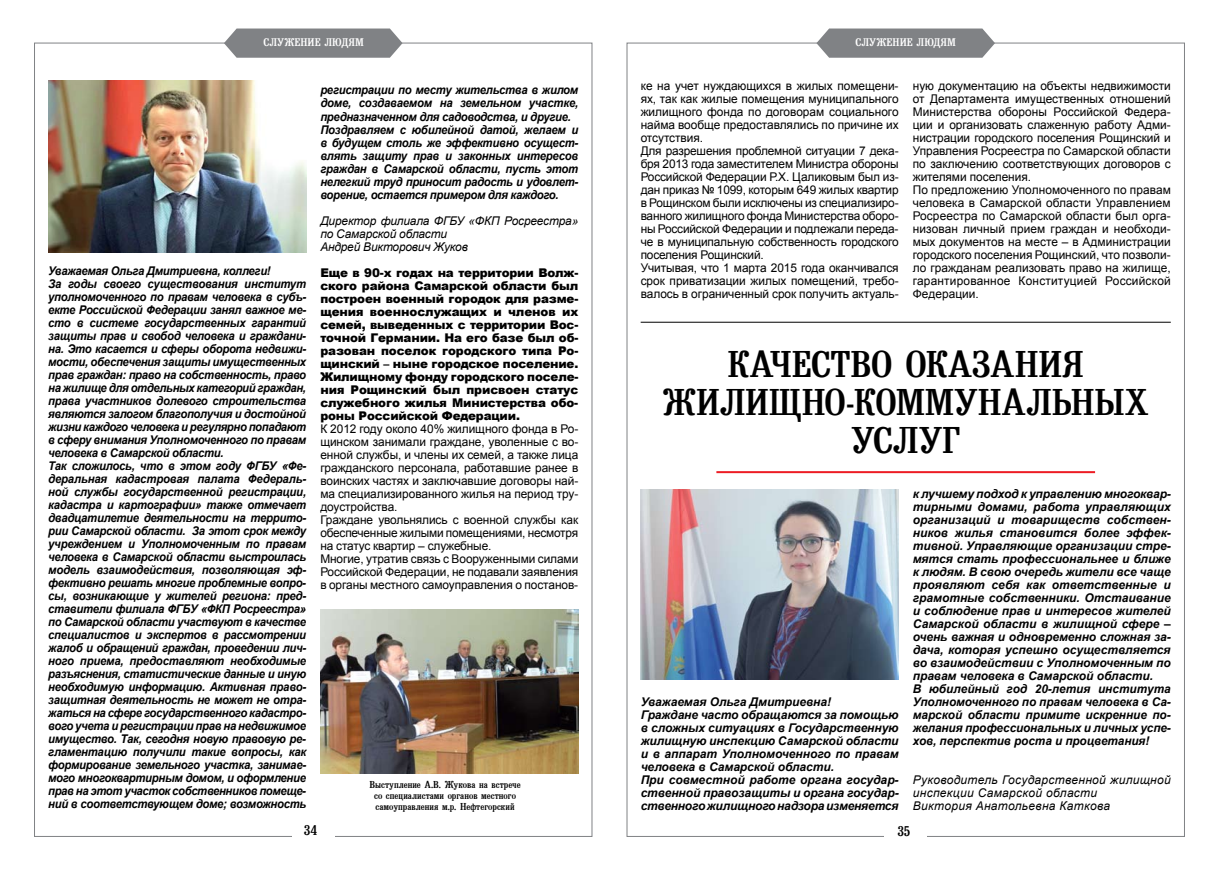
<style>
.page{position:relative;width:1219px;height:871px;background:#fff}
.page>*{position:absolute;margin:0;border:0;box-sizing:border-box;transform-origin:0 0}
.t1{font:37px "Bruskovaya Plain";letter-spacing:-.01em;color:#000}
.t2{font:14px "Bruskovaya Plain";color:#000}
.t3{font:italic 700 12px/13px "Arial";letter-spacing:-.02em;color:#000;scale:.94 1}
.t4{font:12px/13px "Arial";letter-spacing:-.005em;color:#000}
.t5{font:italic 700 12px/13px "Arial";letter-spacing:-.02em;color:#000}
.t6{font:900 12px/13px "Arial";letter-spacing:-.01em;color:#000;text-align:justify}
.t7{font:italic 12px/13px "Arial";letter-spacing:.015em;color:#000}
.t8{font:italic 12px/13px "Arial";letter-spacing:-.015em;color:#000}
.t9{font:11px "Bruskovaya Plain";letter-spacing:.005em;color:#fff}
.t10{font:10px/11px "Bruskovaya Plain";letter-spacing:.005em;color:#000;text-align:center}
</style>
<div class="page">
<svg style="left:224px;top:28px;width:179px;height:30px;background:#8c8e90"></svg>
<svg style="left:816px;top:28px;width:179px;height:30px;background:#8c8e90"></svg>
<img style="left:48px;top:81px;width:258px;height:171px">
<img style="left:320px;top:609px;width:258px;height:164px">
<hr style="left:641px;top:321px;width:530px;height:1px;background:#000">
<hr style="left:716px;top:471px;width:379px;height:2px;background:#ed1c24">
<img style="left:641px;top:489px;width:257px;height:190px">
<p class="t9" style="left:264px;top:36px;width:30px">СЛУЖЕНИЕ</p>
<p class="t9" style="left:325px;top:36px;width:40px">ЛЮДЯМ</p>
<p class="t9" style="left:855px;top:36px;width:30px">СЛУЖЕНИЕ</p>
<p class="t9" style="left:917px;top:36px;width:40px">ЛЮДЯМ</p>
<p class="t3" style="left:48px;top:264px;width:276px">Уважаемая Ольга Дмитриевна, коллеги!<br>За годы своего существования институт уполномоченного по правам человека в субъ&shy;екте Российской Федерации занял важное ме&shy;сто в системе государственных гарантий защиты прав и свобод человека и граждани&shy;на. Это касается и сферы оборота недвижи&shy;мости, обеспечения защиты имущественных прав граждан: право на собственность, право на жилище для отдельных категорий граждан, права участников долевого строительства являются залогом благополучия и достойной жизни каждого человека и регулярно попадают в сферу внимания Уполномоченного по правам человека в Самарской области.<br>Так сложилось, что в этом году ФГБУ «Фе&shy;деральная кадастровая палата Федераль&shy;ной службы государственной регистрации, кадастра и картографии» также отмечает двадцатилетие деятельности на террито&shy;рии Самарской области. За этот срок между учреждением и Уполномоченным по правам человека в Самарской области выстроилась модель взаимодействия, позволяющая эф&shy;фективно решать многие проблемные вопро&shy;сы, возникающие у жителей региона: пред&shy;ставители филиала ФГБУ «ФКП Росреестра» по Самарской области участвуют в качестве специалистов и экспертов в рассмотрении жалоб и обращений граждан, проведении лич&shy;ного приема, предоставляют необходимые разъяснения, статистические данные и иную необходимую информацию. Активная право&shy;защитная деятельность не может не отра&shy;жаться на сфере государственного кадастро&shy;вого учета и регистрации прав на недвижимое имущество. Так, сегодня новую правовую ре&shy;гламентацию получили такие вопросы, как формирование земельного участка, занимае&shy;мого многоквартирным домом, и оформление прав на этот участок собственников помеще&shy;ний в соответствующем доме; возможность</p>
<p class="t3" style="left:320px;top:84px;width:276px">регистрации по месту жительства в жилом доме, создаваемом на земельном участке, предназначенном для садоводства, и другие.<br>Поздравляем с юбилейной датой, желаем и в будущем столь же эффективно осущест&shy;влять защиту прав и законных интересов граждан в Самарской области, пусть этот нелегкий труд приносит радость и удовлет&shy;ворение, остается примером для каждого.</p>
<p class="t8" style="left:320px;top:214px;width:259px">Директор филиала ФГБУ «ФКП Росреестра» по Самарской области<br>Андрей Викторович Жуков</p>
<p class="t6" style="left:320px;top:265px;width:260px">Еще в 90-х годах на территории Волж&shy;ского района Самарской области был построен военный городок для разме&shy;щения военнослужащих и членов их семей, выведенных с территории Вос&shy;точной Германии. На его базе был об&shy;разован поселок городского типа Ро&shy;щинский – ныне городское поселение.<br>Жилищному фонду городского поселе&shy;ния Рощинский был присвоен статус служебного жилья Министерства обо&shy;роны Российской Федерации.</p>
<p class="t4" style="left:320px;top:422px;width:260px">К 2012 году около 40% жилищного фонда в Ро&shy;щинском занимали граждане, уволенные с во&shy;енной службы, и члены их семей, а также лица гражданского персонала, работавшие ранее в воинских частях и заключавшие договоры най&shy;ма специализированного жилья на период тру&shy;доустройства.<br>Граждане увольнялись с военной службы как обеспеченные жилыми помещениями, несмотря на статус квартир – служебные.<br>Многие, утратив связь с Вооруженными силами Российской Федерации, не подавали заявления в органы местного самоуправления о постанов-</p>
<p class="t10" style="left:369px;top:778px;width:153px">Выступление А.В. Жукова на встрече со специалистами органов местного самоуправления м.р. Нефтегорский</p>
<p class="t4" style="left:641px;top:79px;width:259px">ке на учет нуждающихся в жилых помещени&shy;ях, так как жилые помещения муниципального жилищного фонда по договорам социального найма вообще предоставлялись по причине их отсутствия.<br>Для разрешения проблемной ситуации 7 дека&shy;бря 2013 года заместителем Министра обороны Российской Федерации Р.Х. Цаликовым был из&shy;дан приказ № 1099, которым 649 жилых квартир в Рощинском были исключены из специализиро&shy;ванного жилищного фонда Министерства оборо&shy;ны Российской Федерации и подлежали переда&shy;че в муниципальную собственность городского поселения Рощинский.<br>Учитывая, что 1 марта 2015 года оканчивался срок приватизации жилых помещений, требо&shy;валось в ограниченный срок получить актуаль-</p>
<p class="t4" style="left:913px;top:79px;width:260px">ную документацию на объекты недвижимости от Департамента имущественных отношений Министерства обороны Российской Федера&shy;ции и организовать слаженную работу Адми&shy;нистрации городского поселения Рощинский и Управления Росреестра по Самарской области по заключению соответствующих договоров с жителями поселения.<br>По предложению Уполномоченного по правам человека в Самарской области Управлением Росреестра по Самарской области был орга&shy;низован личный прием граждан и необходи&shy;мых документов на месте – в Администрации городского поселения Рощинский, что позволи&shy;ло гражданам реализовать право на жилище, гарантированное Конституцией Российской Федерации.</p>
<h1 class="t1" style="left:727px;top:345px;width:22px">КАЧЕ</h1>
<h1 class="t1" style="left:811px;top:345px;width:204px">СТВО ОКАЗАНИ</h1>
<h1 class="t1" style="left:1062px;top:345px;width:24px">Я</h1>
<h1 class="t1" style="left:662px;top:383px;width:27px">ЖИЛИЩНО</h1>
<h1 class="t1" style="left:846px;top:383px;width:34px">-КОММ</h1>
<h1 class="t1" style="left:954px;top:383px;width:49px">УНАЛ</h1>
<h1 class="t1" style="left:1052px;top:383px;width:99px">ЬНЫХ</h1>
<h1 class="t1" style="left:851px;top:421px;width:109px">УСЛУГ</h1>
<p class="t5" style="left:641px;top:695px;width:260px">Уважаемая Ольга Дмитриевна!<br>Граждане часто обращаются за помощью в сложных ситуациях в Государственную жилищную инспекцию Самарской области и в аппарат Уполномоченного по правам человека в Самарской области.<br>При совместной работе органа государ&shy;ственной правозащиты и органа государ&shy;ственного жилищного надзора изменяется</p>
<p class="t5" style="left:913px;top:487px;width:260px">к лучшему подход к управлению многоквар&shy;тирными домами, работа управляющих организаций и товариществ собствен&shy;ников жилья становится более эффек&shy;тивной. Управляющие организации стре&shy;мятся стать профессиональнее и ближе к людям. В свою очередь жители все чаще проявляют себя как ответственные и грамотные собственники. Отстаивание и соблюдение прав и интересов жителей Самарской области в жилищной сфере – очень важная и одновременно сложная за&shy;дача, которая успешно осуществляется во взаимодействии с Уполномоченным по правам человека в Самарской области.<br>В юбилейный год 20-летия института Уполномоченного по правам человека в Са&shy;марской области примите искренние по&shy;желания профессиональных и личных успе&shy;хов, перспектив роста и процветания!</p>
<p class="t7" style="left:913px;top:773px;width:259px">Руководитель Государственной жилищной инспекции Самарской области<br>Виктория Анатольевна Каткова</p>
<p class="t2" style="left:304px;top:822px;width:15px">34</p>
<p class="t2" style="left:897px;top:823px;width:14px">35</p>
</div>
